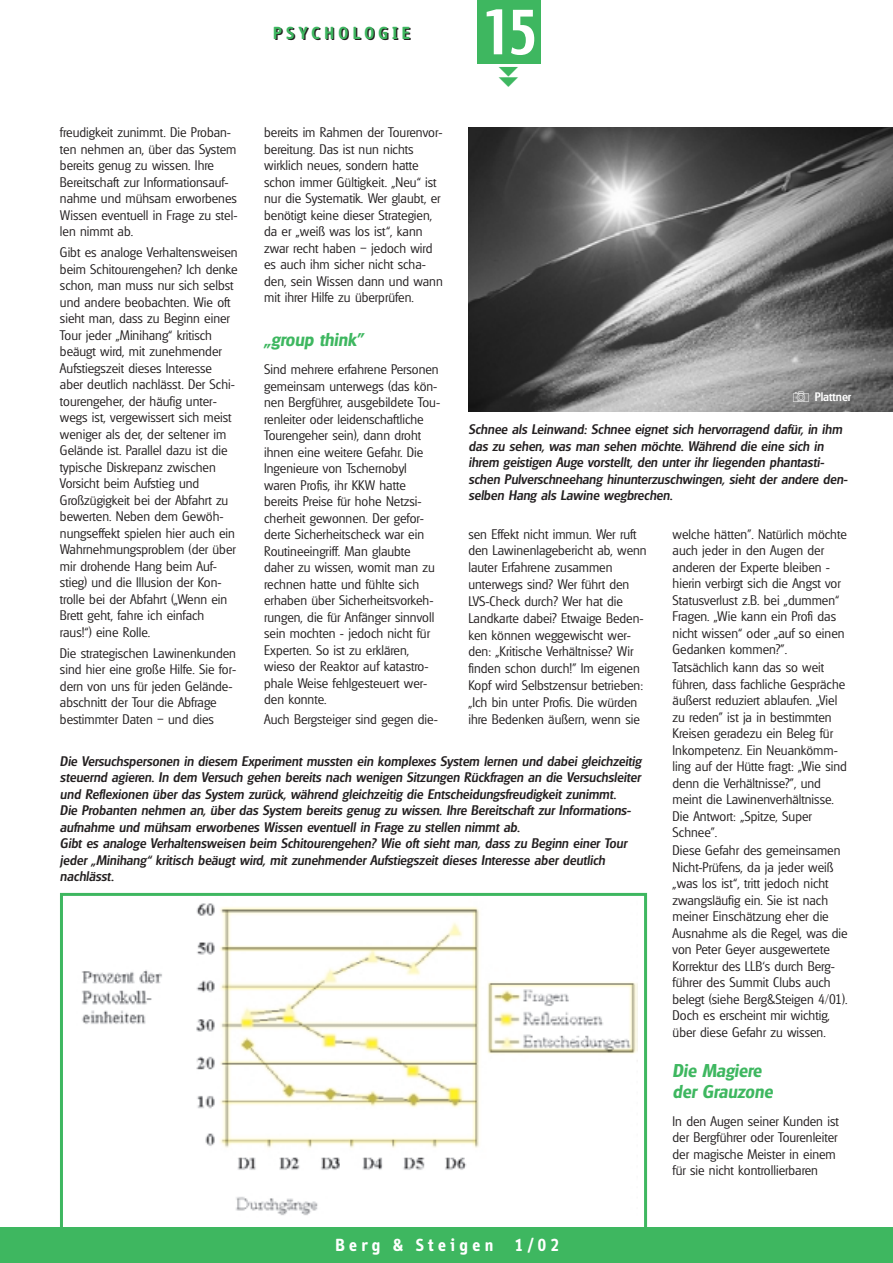
<style>
.page{position:relative;width:893px;height:1263px;background:#fff}
.page>*{position:absolute;margin:0;border:0;box-sizing:border-box;transform-origin:0 0}
.t1{font:54px "Techno";color:#fff}
.t2{font:italic 600 18px/21px "Glasgow";color:#3eb760}
.t3{font:700 18px "Info";letter-spacing:.245em;color:#fff}
.t4{font:700 18px "Info";letter-spacing:.245em;color:#231f20}
.t5{font:300 13.5px/16.5px "Glasgow";color:#231f20}
.t6{font:italic 500 13.5px/16.5px "Glasgow";color:#231f20}
.t7{font:500 12px "Glasgow";color:#fff}
</style>
<div class="page">
<img style="left:82px;top:903px;width:555px;height:312px">
<div style="left:60px;top:893px;width:587px;height:345px;border:3px solid #3eb760"></div>
<div style="left:1px;top:1227px;width:891px;height:35px;background:#3eb760"></div>
<div style="left:477px;top:0;width:64px;height:64px;background:#3eb760"></div>
<img style="left:468px;top:128px;width:424px;height:283px">
<svg style="left:793px;top:392px;width:15px;height:10px"></svg>
<h2 class="t4" style="left:274px;top:27px;width:139px">PSYCHOLOGIE</h2>
<h1 class="t1" style="left:482px;top:0;width:55px">15</h1>
<p class="t5" style="left:60px;top:125px;width:179px">freudigkeit zunimmt. Die Proban&shy;ten nehmen an, über das System bereits genug zu wissen. Ihre<br>Bereitschaft zur Informationsauf&shy;nahme und mühsam erworbenes<br>Wissen eventuell in Frage zu stel&shy;len nimmt ab.</p>
<p class="t5" style="left:60px;top:245px;width:179px">Gibt es analoge Verhaltensweisen beim Schitourengehen? Ich denke schon, man muss nur sich selbst und andere beobachten. Wie oft sieht man, dass zu Beginn einer<br>Tour jeder „Minihang“ kritisch beäugt wird, mit zunehmender<br>Aufstiegszeit dieses Interesse aber deutlich nachlässt. Der Schi&shy;tourengeher, der häufig unter&shy;wegs ist, vergewissert sich meist weniger als der, der seltener im<br>Gelände ist. Parallel dazu ist die typische Diskrepanz zwischen<br>Vorsicht beim Aufstieg und<br>Großzügigkeit bei der Abfahrt zu bewerten. Neben dem Gewöh&shy;nungseffekt spielen hier auch ein<br>Wahrnehmungsproblem (der über mir drohende Hang beim Auf&shy;stieg) und die Illusion der Kon&shy;trolle bei der Abfahrt („Wenn ein<br>Brett geht, fahre ich einfach raus!“) eine Rolle.</p>
<p class="t5" style="left:60px;top:646px;width:178px">Die strategischen Lawinenkunden sind hier eine große Hilfe. Sie for&shy;dern von uns für jeden Gelände&shy;abschnitt der Tour die Abfrage bestimmter Daten – und dies</p>
<p class="t5" style="left:264px;top:125px;width:180px">bereits im Rahmen der Tourenvor&shy;bereitung. Das ist nun nichts wirklich neues, sondern hatte schon immer Gültigkeit. „Neu“ ist nur die Systematik. Wer glaubt, er benötigt keine dieser Strategien, da er „weiß was los ist“, kann zwar recht haben – jedoch wird es auch ihm sicher nicht scha&shy;den, sein Wissen dann und wann mit ihrer Hilfe zu überprüfen.</p>
<h2 class="t2" style="left:264px;top:330px;width:101px">„group think"</h2>
<p class="t5" style="left:264px;top:362px;width:177px">Sind mehrere erfahrene Personen gemeinsam unterwegs (das kön&shy;nen Bergführer, ausgebildete Tou&shy;renleiter oder leidenschaftliche<br>Tourengeher sein), dann droht ihnen eine weitere Gefahr. Die<br>Ingenieure von Tschernobyl waren Profis, ihr KKW hatte bereits Preise für hohe Netzsi&shy;cherheit gewonnen. Der gefor&shy;derte Sicherheitscheck war ein<br>Routineeingriff. Man glaubte daher zu wissen, womit man zu rechnen hatte und fühlte sich erhaben über Sicherheitsvorkeh&shy;rungen, die für Anfänger sinnvoll sein mochten - jedoch nicht für<br>Experten. So ist zu erklären, wieso der Reaktor auf katastro&shy;phale Weise fehlgesteuert wer&shy;den konnte.</p>
<p class="t5" style="left:264px;top:712px;width:175px">Auch Bergsteiger sind gegen die-</p>
<p class="t7" style="left:814px;top:393px;width:38px">Plattner</p>
<p class="t6" style="left:468px;top:423px;width:381px">Schnee als Leinwand: Schnee eignet sich hervorragend dafür, in ihm das zu sehen, was man sehen möchte. Während die eine sich in ihrem geistigen Auge vorstellt, den unter ihr liegenden phantasti&shy;schen Pulverschneehang hinunterzuschwingen, sieht der andere den&shy;selben Hang als Lawine wegbrechen.</p>
<p class="t5" style="left:672px;top:527px;width:176px">welche hätten". Natürlich möchte auch jeder in den Augen der anderen der Experte bleiben - hierin verbirgt sich die Angst vor<br>Statusverlust z.B. bei „dummen“<br>Fragen. „Wie kann ein Profi das nicht wissen“ oder „auf so einen<br>Gedanken kommen?".</p>
<p class="t5" style="left:672px;top:660px;width:176px">Tatsächlich kann das so weit führen, dass fachliche Gespräche äußerst reduziert ablaufen. „Viel zu reden" ist ja in bestimmten<br>Kreisen geradezu ein Beleg für<br>Inkompetenz. Ein Neuankömm&shy;ling auf der Hütte fragt: „Wie sind denn die Verhältnisse?", und meint die Lawinenverhältnisse.<br>Die Antwort: „Spitze, Super<br>Schnee".</p>
<p class="t5" style="left:672px;top:843px;width:176px">Diese Gefahr des gemeinsamen<br>Nicht-Prüfens, da ja jeder weiß „was los ist“, tritt jedoch nicht zwangsläufig ein. Sie ist nach meiner Einschätzung eher die<br>Ausnahme als die Regel, was die von Peter Geyer ausgewertete<br>Korrektur des LLB‘s durch Berg&shy;führer des Summit Clubs auch belegt (siehe Berg&amp;Steigen 4/01).<br>Doch es erscheint mir wichtig, über diese Gefahr zu wissen.</p>
<h2 class="t2" style="left:672px;top:1062px;width:102px">Die Magiere der Grauzone</h2>
<p class="t5" style="left:672px;top:1114px;width:168px">In den Augen seiner Kunden ist der Bergführer oder Tourenleiter der magische Meister in einem für sie nicht kontrollierbaren</p>
<p class="t5" style="left:468px;top:527px;width:180px">sen Effekt nicht immun. Wer ruft den Lawinenlagebericht ab, wenn lauter Erfahrene zusammen unterwegs sind? Wer führt den<br>LVS-Check durch? Wer hat die<br>Landkarte dabei? Etwaige Beden&shy;ken können weggewischt wer&shy;den: „Kritische Verhältnisse? Wir finden schon durch!" Im eigenen<br>Kopf wird Selbstzensur betrieben: „Ich bin unter Profis. Die würden ihre Bedenken äußern, wenn sie</p>
<p class="t6" style="left:60px;top:754px;width:583px">Die Versuchspersonen in diesem Experiment mussten ein komplexes System lernen und dabei gleichzeitig steuernd agieren. In dem Versuch gehen bereits nach wenigen Sitzungen Rückfragen an die Versuchsleiter und Reflexionen über das System zurück, während gleichzeitig die Entscheidungsfreudigkeit zunimmt.<br>Die Probanten nehmen an, über das System bereits genug zu wissen. Ihre Bereitschaft zur Informations&shy;aufnahme und mühsam erworbenes Wissen eventuell in Frage zu stellen nimmt ab.<br>Gibt es analoge Verhaltensweisen beim Schitourengehen? Wie oft sieht man, dass zu Beginn einer Tour jeder „Minihang“ kritisch beäugt wird, mit zunehmender Aufstiegszeit dieses Interesse aber deutlich nachlässt.</p>
<h2 class="t3" style="left:335px;top:1238px;width:226px">Berg &amp; Steigen 1/02</h2>
</div>
